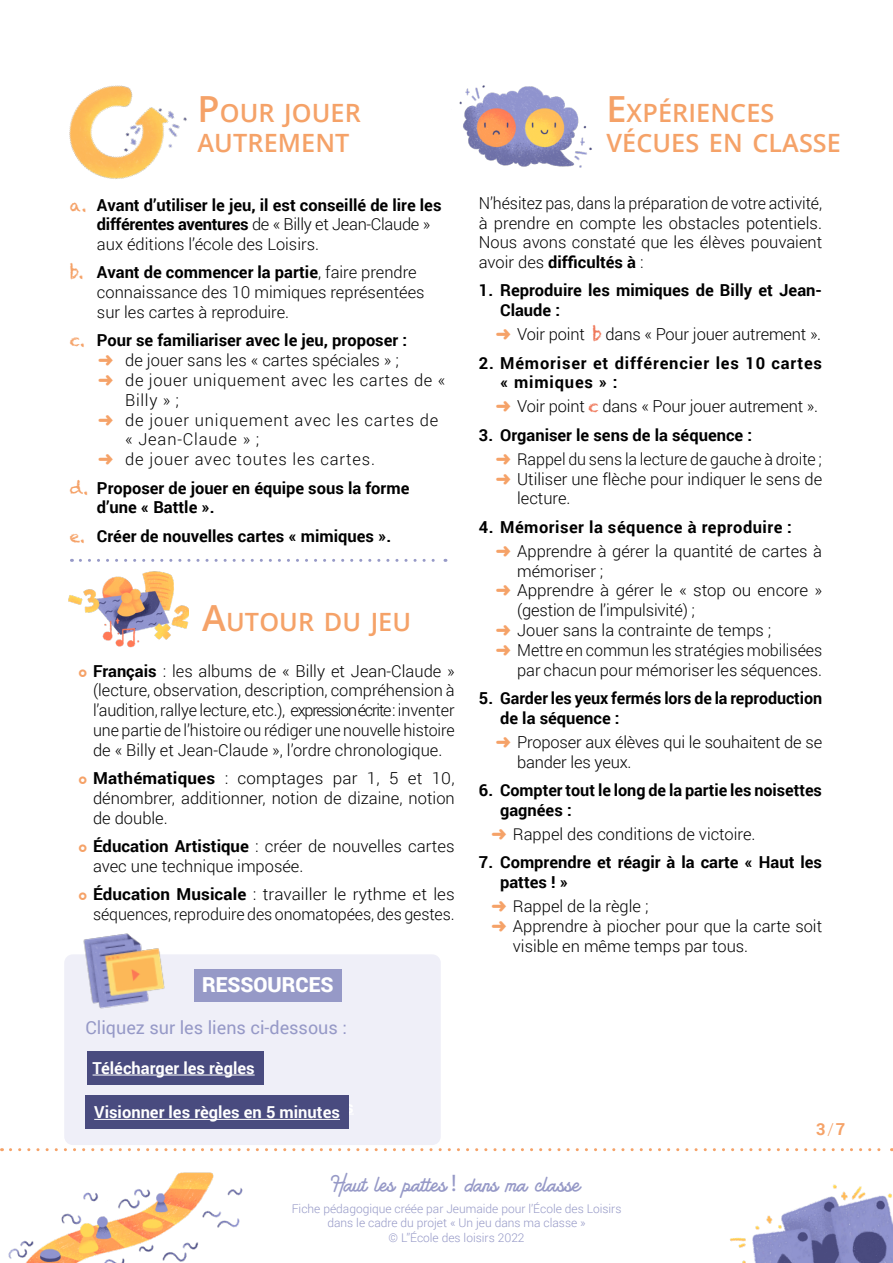
<style>
.page{position:relative;width:893px;height:1263px;background:#fff}
.page>*{position:absolute;margin:0;border:0;box-sizing:border-box;transform-origin:0 0}
.Titre{font:600 25.2px/30px "Open Sans";letter-spacing:.005em;color:#f5a268}
.t1{font:24px "American Lemon";color:#9699c7}
.t2{font:900 20.7px "Roboto";color:#fff}
.t3{font:18px "Roboto";color:#9699c7}
.texte_courant{font:300 16.5px/19.8px "Roboto";color:#000}
.t4{font:700 16.5px/19.8px "Roboto";color:#000}
.t5{font:700 16.5px "Roboto";color:#fff}
.texte_courant-2{font:300 16.5px/19.8px "Roboto";letter-spacing:.05em;color:#000}
.t6{font:700 16.5px/19.8px "Roboto";letter-spacing:.05em;color:#000}
.texte_courant-3{font:300 16.5px/19.8px "Roboto";letter-spacing:.04em;color:#000}
.t7{font:700 16.5px "Roboto";letter-spacing:.03em;color:#000}
.t8{font:700 16.5px "Roboto";color:#f5a268}
.t9{font:300 12px/14.4px "Roboto";color:#9699c7;text-align:center}
.s1{font-size:36px}
.s2{font-family:"Chalkduster";font-weight:400;color:#f5a268}
.s3{font-weight:300}
.s4{font-weight:700}
.s5{color:#f5a268}
.s6{font-family:"Chalkduster";font-weight:400;color:#ef785a}
.s7{font-family:"Myriad Pro"}
</style>
<div class="page">
<img style="left:8px;top:1172px;width:235px;height:91px">
<img style="left:730px;top:1184px;width:163px;height:79px">
<svg style="left:10px;top:1148px;width:882px;height:3px"></svg>
<div style="left:64px;top:954px;width:377px;height:191px;background:#efeff8;border-radius:9px"></div>
<img style="left:69px;top:85px;width:118px;height:94px">
<img style="left:459px;top:85px;width:133px;height:83px">
<svg style="left:80px;top:559px;width:366px;height:3px"></svg>
<img style="left:68px;top:571px;width:121px;height:76px">
<hr style="left:108px;top:1114px;width:246px;height:1px;background:#fff">
<div style="left:86px;top:1096px;width:263px;height:33px;background:#494b7f"></div>
<hr style="left:94px;top:1119px;width:246px;height:1px;background:#fff">
<div style="left:195px;top:969px;width:147px;height:33px;background:#9699c7"></div>
<img style="left:83px;top:933px;width:82px;height:76px">
<div style="left:87px;top:1052px;width:177px;height:33px;background:#494b7f"></div>
<hr style="left:93px;top:1074px;width:162px;height:1px;background:#fff">
<p class="Titre" style="left:198px;top:97px;width:165px"><span class="s1">P</span>OUR JOUER<br>AUTREMENT</p>
<p class="t4" style="left:97px;top:194px;width:346px;text-indent:-27px"><span class="s2">a.</span> Avant d’utiliser le jeu, il est conseillé de lire les différentes aventures <span class="s3">de « Billy et Jean-Claude » aux éditions l’école des Loisirs.</span></p>
<p class="texte_courant" style="left:97px;top:262px;width:329px;text-indent:-27px"><span class="s2">b.</span> <span class="s4">Avant de commencer la partie</span>, faire prendre connaissance des 10 mimiques représentées sur les cartes à reproduire.</p>
<p class="t4" style="left:70px;top:330px;width:339px"><span class="s2">c.</span> Pour se familiariser avec le jeu, proposer :</p>
<p class="texte_courant" style="left:98px;top:350px;width:302px"><span class="s5">➜</span> de jouer sans les « cartes spéciales » ;</p>
<p class="texte_courant-3" style="left:125px;top:370px;width:321px;text-indent:-27px"><span class="s5">➜</span> de jouer uniquement avec les cartes de «<br>Billy » ;</p>
<p class="texte_courant-2" style="left:125px;top:409px;width:315px;text-indent:-27px"><span class="s5">➜</span> de jouer uniquement avec les cartes de « Jean-Claude » ;</p>
<p class="texte_courant-2" style="left:98px;top:449px;width:278px"><span class="s5">➜</span> de jouer avec toutes les cartes.</p>
<p class="t4" style="left:97px;top:477px;width:314px;text-indent:-27px"><span class="s2">d.</span> Proposer de jouer en équipe sous la forme d’une « Battle ».</p>
<p class="t4" style="left:70px;top:525px;width:323px"><span class="s2">e.</span> Créer de nouvelles cartes « mimiques ».</p>
<p class="Titre" style="left:202px;top:606px;width:210px"><span class="s1">A</span>UTOUR DU JEU</p>
<p class="texte_courant" style="left:93px;top:660px;width:363px;text-align:justify"><span class="s4">Français</span> : les albums de « Billy et Jean-Claude » (lecture, observation, description, compréhension à l’audition, rallye lecture, etc.), expression écrite : inventer une partie de l’histoire ou rédiger une nouvelle histoire de « Billy et Jean-Claude », l’ordre chronologique.</p>
<p class="texte_courant" style="left:93px;top:768px;width:363px;text-align:justify"><span class="s4">Mathématiques</span> : comptages par 1, 5 et 10, dénombrer, additionner, notion de dizaine, notion de double.</p>
<p class="texte_courant" style="left:93px;top:836px;width:363px"><span class="s4">Éducation Artistique</span> : créer de nouvelles cartes avec une technique imposée.</p>
<p class="texte_courant" style="left:93px;top:884px;width:363px"><span class="s4">Éducation Musicale</span> : travailler le rythme et les séquences, reproduire des onomatopées, des gestes.</p>
<p class="t2" style="left:202px;top:970px;width:133px">RESSOURCES</p>
<p class="t3" style="left:86px;top:1015px;width:263px">Cliquez sur les liens ci-dessous :</p>
<p class="t5" style="left:93px;top:1056px;width:164px">Télécharger les règles</p>
<p class="t5" style="left:108px;top:1095px;width:247px">Visionner les règles en 5 minutes</p>
<p class="t5" style="left:94px;top:1101px;width:247px">Visionner les règles en 5 minutes</p>
<p class="Titre" style="left:606px;top:97px;width:236px"><span class="s1">E</span>XPÉRIENCES<br>VÉCUES EN CLASSE</p>
<p class="texte_courant" style="left:479px;top:192px;width:345px;text-align:justify">N’hésitez pas, dans la préparation de votre activité, à prendre en compte les obstacles potentiels.<br>Nous avons constaté que les élèves pouvaient avoir des <span class="s4">difficultés à</span> :</p>
<p class="t4" style="left:500px;top:280px;width:323px;text-indent:-21px">1. Reproduire les mimiques de Billy et Jean-<br>Claude :</p>
<p class="texte_courant" style="left:496px;top:324px;width:327px"><span class="s5">➜</span> Voir point <span class="s6">b</span> dans « Pour jouer autrement ».</p>
<p class="t6" style="left:500px;top:352px;width:323px;text-indent:-21px">2. Mémoriser et différencier les 10 cartes « mimiques » :</p>
<p class="texte_courant" style="left:496px;top:396px;width:324px"><span class="s5">➜</span> Voir point <span class="s6">c</span> dans « Pour jouer autrement ».</p>
<p class="t4" style="left:479px;top:424px;width:275px">3. Organiser le sens de la séquence :</p>
<p class="texte_courant" style="left:496px;top:448px;width:328px"><span class="s5">➜</span> Rappel du sens la lecture de gauche à droite ;</p>
<p class="texte_courant" style="left:517px;top:468px;width:306px;text-indent:-21px"><span class="s5">➜</span> Utiliser une flèche pour indiquer le sens de lecture.</p>
<p class="t7" style="left:479px;top:515px;width:314px">4. Mémoriser la séquence à reproduire :</p>
<p class="texte_courant" style="left:517px;top:540px;width:306px;text-indent:-21px"><span class="s5">➜</span> Apprendre à gérer la quantité de cartes à mémoriser ;</p>
<p class="texte_courant" style="left:517px;top:580px;width:307px;text-indent:-21px"><span class="s5">➜</span> Apprendre à gérer le « stop ou encore » (gestion de l’impulsivité) ;</p>
<p class="texte_courant" style="left:496px;top:620px;width:277px"><span class="s5">➜</span> Jouer sans la contrainte de temps ;</p>
<p class="texte_courant" style="left:496px;top:639px;width:328px;text-align:right"><span class="s5">➜</span> Mettre en commun les stratégies mobilisées par chacun pour mémoriser les séquences.</p>
<p class="t4" style="left:500px;top:687px;width:323px;text-indent:-21px">5. Garder les yeux fermés lors de la reproduction de la séquence :</p>
<p class="texte_courant" style="left:517px;top:731px;width:307px;text-indent:-21px"><span class="s5">➜</span> Proposer aux élèves qui le souhaitent de se bander les yeux.</p>
<p class="t4" style="left:500px;top:779px;width:323px;text-indent:-21px">6. Compter tout le long de la partie les noisettes gagnées :</p>
<p class="texte_courant" style="left:492px;top:823px;width:265px"><span class="s5">➜</span> Rappel des conditions de victoire.</p>
<p class="t4" style="left:500px;top:852px;width:323px;text-indent:-21px">7. Comprendre et réagir à la carte « Haut les pattes ! »</p>
<p class="texte_courant" style="left:492px;top:895px;width:158px"><span class="s5">➜</span> Rappel de la règle ;</p>
<p class="texte_courant" style="left:513px;top:915px;width:311px;text-indent:-21px"><span class="s5">➜</span> Apprendre à piocher pour que la carte soit visible en même temps par tous.</p>
<p class="t8" style="left:816px;top:1117px;width:30px">3 <span class="s3">/</span> 7</p>
<h2 class="t1" style="left:333px;top:1167px;width:248px">Haut les pattes <span class="s7">!</span> dans ma classe</h2>
<p class="t9" style="left:292px;top:1201px;width:331px">Fiche pédagogique créée par Jeumaide pour l’École des Loisirs dans le cadre du projet « Un jeu dans ma classe »<br>© L’’École des loisirs 2022</p>
</div>
